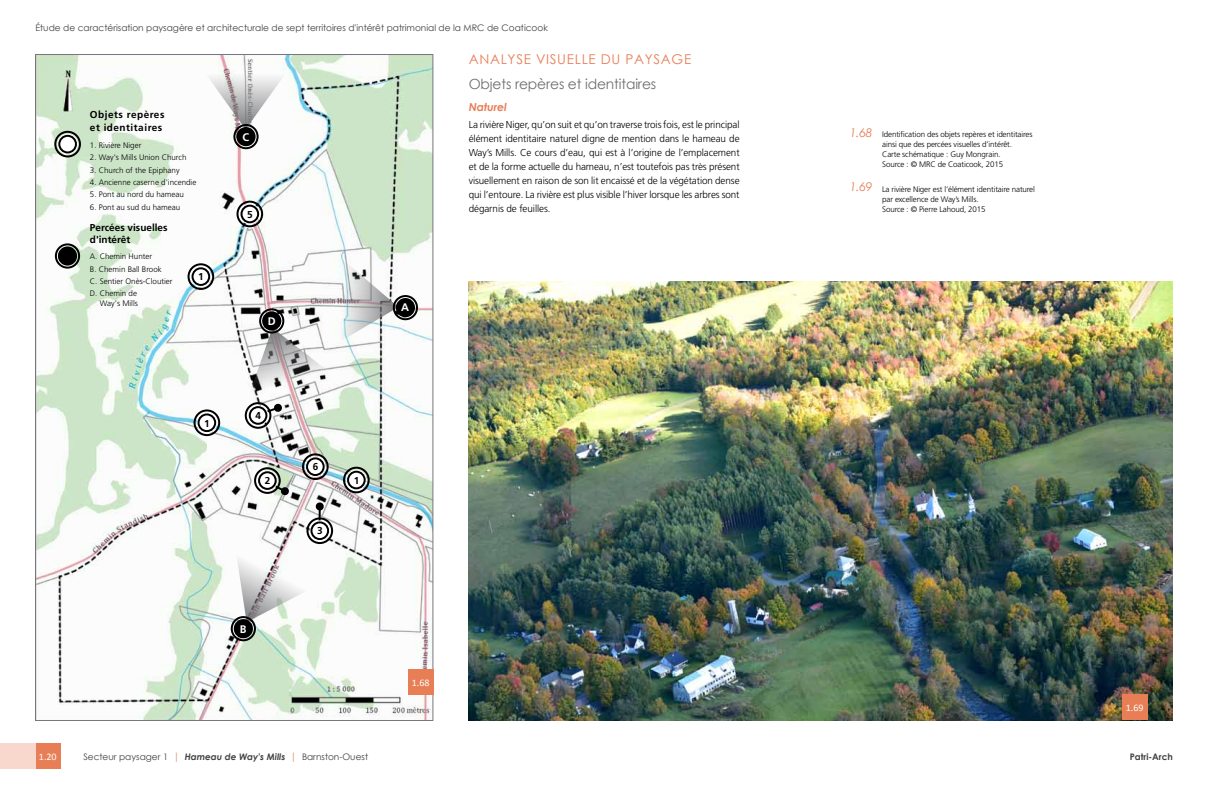
<style>
.page{position:relative;width:1224px;height:792px;background:#fff}
.page>*{position:absolute;margin:0;border:0;box-sizing:border-box;transform-origin:0 0}
.t1{font:14px "Century Gothic";letter-spacing:-.01em;color:#6d6e71}
.t2{font:13.5px "Century Gothic";letter-spacing:.05em;color:#e77e56}
.t3{font:italic 12px "Century Gothic";color:#e77e56}
.t4{font:italic 700 11px "Century Gothic";letter-spacing:-.005em;color:#e77e56}
.t5{font:700 11px "Frutiger LT Std";color:#fff}
.t6{font:300 10px/14px "Frutiger LT Std";letter-spacing:-.01em;color:#000;text-align:justify}
.t7{font:700 10px/12px "Frutiger LT Std";color:#000}
.t8{font:700 10px/13px "Frutiger LT Std";letter-spacing:.05em;color:#000}
.t9{font:10px "Calibri";color:#fff}
.t10{font:9px "Century Gothic";color:#414042}
.t11{font:700 9px "Century Gothic";color:#414042}
.t12{font:300 8px/10px "Frutiger LT Std";letter-spacing:-.015em;color:#000}
.s1{font-size:10px;color:#e98b67}
.s2{font-weight:700;font-style:italic}
</style>
<div class="page">
<div style="left:35px;top:743px;width:26px;height:26px;background:#e77e56"></div>
<div style="left:0;top:743px;width:36px;height:26px;background:#f8d8cc"></div>
<img style="left:37px;top:56px;width:394px;height:663px">
<svg style="left:240px;top:204px;width:20px;height:20px"></svg>
<div style="left:237px;top:201px;width:26px;height:26px;border:2px solid #000;border-radius:50%"></div>
<div style="left:241px;top:205px;width:18px;height:18px;border:2px solid #000;border-radius:50%"></div>
<svg style="left:191px;top:266px;width:20px;height:21px"></svg>
<div style="left:188px;top:263px;width:26px;height:27px;border:2px solid #000;border-radius:50%"></div>
<div style="left:192px;top:267px;width:18px;height:19px;border:2px solid #000;border-radius:50%"></div>
<svg style="left:197px;top:412px;width:20px;height:21px"></svg>
<div style="left:194px;top:409px;width:26px;height:27px;border:2px solid #000;border-radius:50%"></div>
<div style="left:198px;top:413px;width:18px;height:19px;border:2px solid #000;border-radius:50%"></div>
<svg style="left:346px;top:470px;width:21px;height:20px"></svg>
<div style="left:343px;top:467px;width:27px;height:26px;border:2px solid #000;border-radius:50%"></div>
<div style="left:347px;top:471px;width:19px;height:18px;border:2px solid #000;border-radius:50%"></div>
<svg style="left:305px;top:456px;width:21px;height:21px"></svg>
<div style="left:302px;top:453px;width:27px;height:27px;border:2px solid #000;border-radius:50%"></div>
<div style="left:306px;top:457px;width:19px;height:19px;border:2px solid #000;border-radius:50%"></div>
<svg style="left:250px;top:328px;width:77px;height:65px"></svg>
<svg style="left:236px;top:554px;width:72px;height:68px"></svg>
<div style="left:234px;top:619px;width:19px;height:19px;background:#000;border-radius:50%"></div>
<div style="left:231px;top:616px;width:25px;height:25px;border:2px solid #000;border-radius:50%"></div>
<div style="left:235px;top:620px;width:17px;height:17px;border:2px solid #000;border-radius:50%"></div>
<svg style="left:205px;top:73px;width:81px;height:56px"></svg>
<div style="left:236px;top:127px;width:20px;height:19px;background:#000;border-radius:50%"></div>
<div style="left:233px;top:124px;width:26px;height:25px;border:2px solid #000;border-radius:50%"></div>
<div style="left:237px;top:128px;width:18px;height:17px;border:2px solid #000;border-radius:50%"></div>
<svg style="left:339px;top:262px;width:59px;height:80px"></svg>
<div style="left:396px;top:298px;width:19px;height:19px;background:#000;border-radius:50%"></div>
<div style="left:393px;top:295px;width:25px;height:25px;border:2px solid #000;border-radius:50%"></div>
<div style="left:397px;top:299px;width:17px;height:17px;border:2px solid #000;border-radius:50%"></div>
<div style="left:262px;top:311px;width:19px;height:20px;background:#000;border-radius:50%"></div>
<div style="left:259px;top:308px;width:25px;height:26px;border:2px solid #000;border-radius:50%"></div>
<div style="left:263px;top:312px;width:17px;height:18px;border:2px solid #000;border-radius:50%"></div>
<svg style="left:260px;top:477px;width:29px;height:19px"></svg>
<svg style="left:257px;top:470px;width:21px;height:21px"></svg>
<div style="left:254px;top:467px;width:27px;height:27px;border:2px solid #000;border-radius:50%"></div>
<div style="left:258px;top:471px;width:19px;height:19px;border:2px solid #000;border-radius:50%"></div>
<hr style="left:319px;top:506px;width:2px;height:25px;background:#000">
<svg style="left:315px;top:502px;width:9px;height:9px"></svg>
<svg style="left:309px;top:520px;width:21px;height:21px"></svg>
<div style="left:306px;top:517px;width:27px;height:27px;border:2px solid #000;border-radius:50%"></div>
<div style="left:310px;top:521px;width:19px;height:19px;border:2px solid #000;border-radius:50%"></div>
<svg style="left:252px;top:403px;width:31px;height:16px"></svg>
<svg style="left:248px;top:405px;width:20px;height:21px"></svg>
<div style="left:245px;top:402px;width:26px;height:27px;border:2px solid #000;border-radius:50%"></div>
<div style="left:249px;top:406px;width:18px;height:19px;border:2px solid #000;border-radius:50%"></div>
<img style="left:469px;top:282px;width:704px;height:438px">
<div style="left:408px;top:669px;width:25px;height:26px;background:#e77e56"></div>
<svg style="left:57px;top:134px;width:21px;height:20px"></svg>
<div style="left:54px;top:131px;width:27px;height:26px;border:2px solid #000;border-radius:50%"></div>
<div style="left:58px;top:135px;width:19px;height:18px;border:2px solid #000;border-radius:50%"></div>
<div style="left:58px;top:246px;width:19px;height:20px;background:#000;border-radius:50%"></div>
<div style="left:55px;top:243px;width:25px;height:26px;border:2px solid #000;border-radius:50%"></div>
<div style="left:59px;top:247px;width:17px;height:18px;border:2px solid #000;border-radius:50%"></div>
<div style="left:1122px;top:695px;width:26px;height:25px;background:#e77e56"></div>
<p class="t10" style="left:35px;top:21px;width:514px">Étude de caractérisation paysagère et architecturale de sept territoires d'intérêt patrimonial de la MRC de Coaticook</p>
<p class="t8" style="left:90px;top:108px;width:76px">Objets repères et identitaires</p>
<p class="t12" style="left:90px;top:140px;width:53px">1. Rivière Niger</p>
<p class="t12" style="left:90px;top:153px;width:98px">2. Way's Mills Union Church</p>
<p class="t12" style="left:90px;top:165px;width:91px">3. Church of the Epiphany</p>
<p class="t12" style="left:90px;top:177px;width:108px">4. Ancienne caserne d'incendie</p>
<p class="t12" style="left:90px;top:190px;width:96px">5. Pont au nord du hameau</p>
<p class="t12" style="left:90px;top:202px;width:92px">6. Pont au sud du hameau</p>
<p class="t7" style="left:90px;top:221px;width:79px">Percées visuelles d'intérêt</p>
<p class="t12" style="left:90px;top:250px;width:84px;line-height:12.3px">A. Chemin Hunter<br>B. Chemin Ball Brook<br>C. Sentier Onès-Cloutier<br>D. Chemin de</p>
<p class="t12" style="left:100px;top:299px;width:39px">Way's Mills</p>
<p class="t7" style="left:198px;top:271px;width:7px">1</p>
<h3 class="t5" style="left:242px;top:130px;width:8px">C</h3>
<p class="t7" style="left:247px;top:208px;width:7px">5</p>
<h3 class="t5" style="left:268px;top:314px;width:9px">D</h3>
<p class="t7" style="left:204px;top:417px;width:7px">1</p>
<p class="t7" style="left:255px;top:410px;width:7px">4</p>
<p class="t7" style="left:265px;top:475px;width:7px">2</p>
<h3 class="t5" style="left:240px;top:623px;width:8px">B</h3>
<p class="t7" style="left:313px;top:461px;width:7px">6</p>
<p class="t7" style="left:317px;top:525px;width:7px">3</p>
<p class="t7" style="left:354px;top:474px;width:7px">1</p>
<h3 class="t5" style="left:401px;top:301px;width:9px">A</h3>
<h2 class="t2" style="left:469px;top:50px;width:12px">ANA</h2>
<h2 class="t2" style="left:501px;top:50px;width:192px">LYSE VISUELLE DU PAYSAGE</h2>
<h1 class="t1" style="left:469px;top:75px;width:189px">Objets repères et identitaires</h1>
<h3 class="t4" style="left:469px;top:99px;width:40px">Naturel</h3>
<p class="t6" style="left:469px;top:117px;width:272px">La rivière Niger, qu’on suit et qu’on traverse trois fois, est le principal élément identitaire naturel digne de mention dans le hameau de Way’s Mills. Ce cours d’eau, qui est à l’origine de l’emplacement et de la forme actuelle du hameau, n’est toutefois pas très présent visuellement en raison de son lit encaissé et de la végétation dense qui l’entoure. La rivière est plus visible l’hiver lorsque les arbres sont dégarnis de feuilles.</p>
<p class="t9" style="left:412px;top:676px;width:19px">1.68</p>
<h3 class="t3" style="left:850px;top:124px;width:24px">1.68</h3>
<h3 class="t3" style="left:850px;top:179px;width:24px">1.69</h3>
<p class="t12" style="left:882px;top:130px;width:152px">Identification des objets repères et identitaires ainsi que des percées visuelles d’intérêt.<br>Carte schématique : Guy Mongrain.<br>Source : © MRC de Coaticook, 2015</p>
<p class="t12" style="left:882px;top:184px;width:154px">La rivière Niger est l’élément identitaire naturel par excellence de Way’s Mills.<br>Source : © Pierre Lahoud, 2015</p>
<p class="t9" style="left:1126px;top:701px;width:19px">1.69</p>
<p class="t9" style="left:39px;top:750px;width:19px">1.20</p>
<p class="t10" style="left:83px;top:750px;width:286px">Secteur paysager 1 <span class="s1">|</span> <span class="s2">Hameau de Way's Mills</span> <span class="s1">|</span> Barnston-Ouest</p>
<p class="t11" style="left:1130px;top:750px;width:45px">Patri-Arch</p>
</div>
